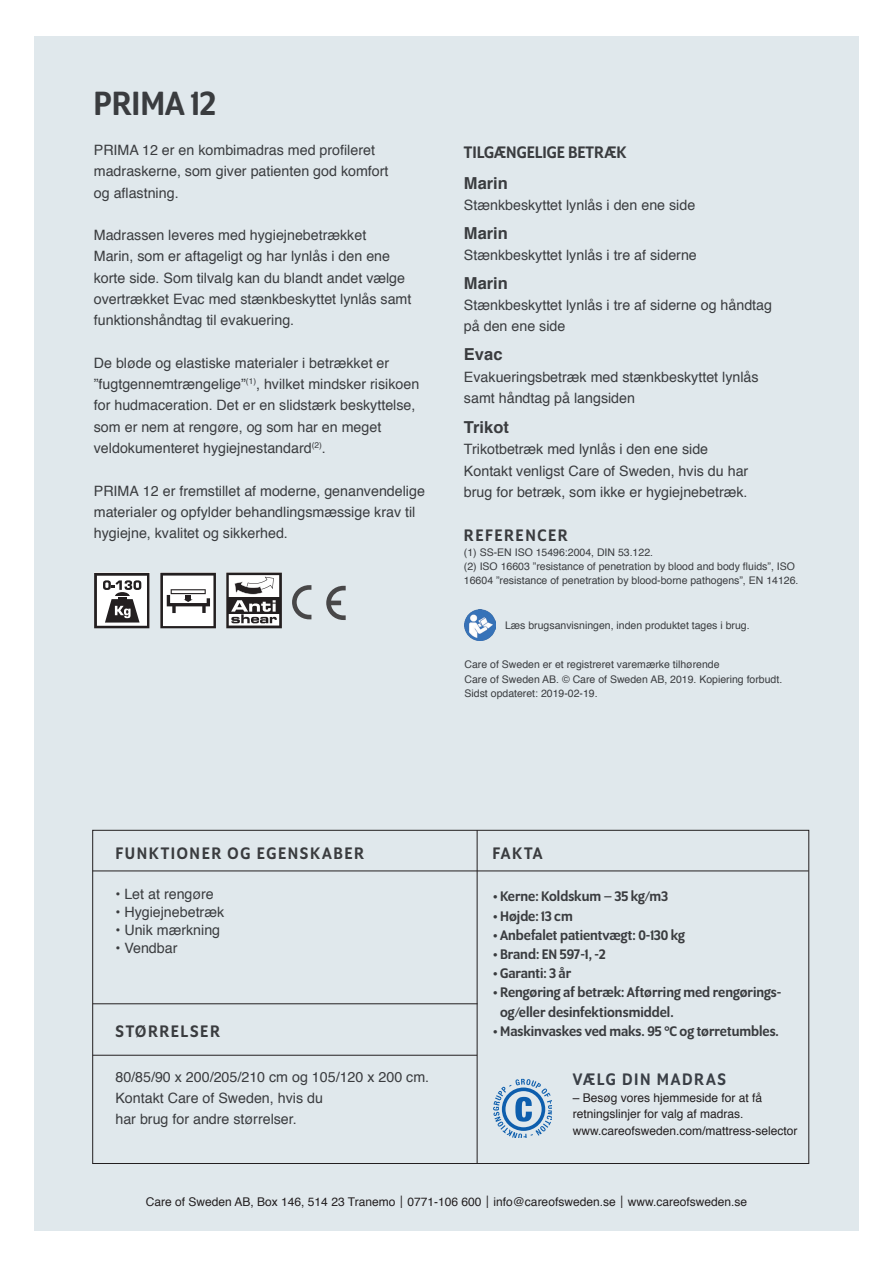
<style>
.page{position:relative;width:893px;height:1263px;background:#fff}
.page>*{position:absolute;margin:0;border:0;box-sizing:border-box;transform-origin:0 0}
.t1{font:500 36.3px "Program OT";color:#3a3c3f}
.t2{font:500 18px "Program OT";letter-spacing:.09em;color:#3a3c3f}
.t3{font:500 18px "Program OT";color:#3a3c3f}
.t4{font:500 18px "Program OT";letter-spacing:.09em;color:#3a3f46}
.t5{font:700 16.5px "Helvetica";color:#3a3c3f}
.t6{font:500 15px/19.2px "Program OT";color:#3a3c3f}
.t7{font:14.25px/21.3px "Helvetica";color:#3a3c3f}
.t8{font:12px/16.5px "Helvetica";color:#231f20}
.t9{font:10.5px/14.2px "Helvetica";color:#3a3c3f}
</style>
<div class="page">
<div style="left:34px;top:36px;width:825px;height:1195px;background:#e0e8ec"></div>
<hr style="left:92px;top:871px;width:717px;height:1px;background:#231f20">
<hr style="left:477px;top:830px;width:1px;height:333px;background:#231f20">
<img style="left:464px;top:609px;width:31px;height:31px">
<svg style="left:292px;top:585px;width:19px;height:34px"></svg>
<svg style="left:326px;top:586px;width:20px;height:34px"></svg>
<svg style="left:160px;top:573px;width:56px;height:55px;background:#c1bfc0"></svg>
<svg style="left:226px;top:573px;width:56px;height:55px;background:#929090"></svg>
<svg style="left:94px;top:573px;width:55px;height:55px;background:#9e9c9d"></svg>
<svg style="left:493px;top:1079px;width:59px;height:58px"></svg>
<hr style="left:93px;top:1055px;width:384px;height:1px;background:#231f20">
<hr style="left:93px;top:1003px;width:384px;height:1px;background:#231f20">
<p class="t1" style="left:94px;top:83px;width:124px">PRIMA 12</p>
<p class="t7" style="left:94px;top:140px;width:296px">PRIMA 12 er en kombimadras med profileret madraskerne, som giver patienten god komfort og aflastning.</p>
<p class="t7" style="left:94px;top:225px;width:319px">Madrassen leveres med hygiejnebetrækket<br>Marin, som er aftageligt og har lynlås i den ene korte side. Som tilvalg kan du blandt andet vælge overtrækket Evac med stænkbeskyttet lynlås samt funktionshåndtag til evakuering.</p>
<p class="t7" style="left:94px;top:353px;width:327px">De bløde og elastiske materialer i betrækket er ”fugtgennemtrængelige”<sup>(1)</sup>, hvilket mindsker risikoen for hudmaceration. Det er en slidstærk beskyttelse, som er nem at rengøre, og som har en meget veldokumenteret hygiejnestandard<sup>(2)</sup>.</p>
<p class="t7" style="left:94px;top:480px;width:333px">PRIMA 12 er fremstillet af moderne, genanvendelige materialer og opfylder behandlingsmæssige krav til hygiejne, kvalitet og sikkerhed.</p>
<p class="t3" style="left:464px;top:142px;width:164px">TILGÆNGELIGE BETRÆK</p>
<p class="t5" style="left:464px;top:170px;width:46px">Marin</p>
<p class="t7" style="left:464px;top:195px;width:233px">Stænkbeskyttet lynlås i den ene side</p>
<p class="t5" style="left:464px;top:220px;width:46px">Marin</p>
<p class="t7" style="left:464px;top:245px;width:234px">Stænkbeskyttet lynlås i tre af siderne</p>
<p class="t5" style="left:464px;top:270px;width:46px">Marin</p>
<p class="t7" style="left:464px;top:295px;width:310px">Stænkbeskyttet lynlås i tre af siderne og håndtag på den ene side</p>
<p class="t5" style="left:464px;top:341px;width:40px">Evac</p>
<p class="t7" style="left:464px;top:366px;width:296px">Evakueringsbetræk med stænkbeskyttet lynlås samt håndtag på langsiden</p>
<p class="t5" style="left:464px;top:414px;width:46px">Trikot</p>
<p class="t7" style="left:464px;top:439px;width:246px">Trikotbetræk med lynlås i den ene side</p>
<p class="t7" style="left:464px;top:460px;width:286px">Kontakt venligst Care of Sweden, hvis du har brug for betræk, som ikke er hygiejnebetræk.</p>
<p class="t2" style="left:464px;top:525px;width:105px">REFERENCER</p>
<p class="t9" style="left:464px;top:545px;width:191px">(1) SS-EN ISO 15496:2004, DIN 53.122.</p>
<p class="t9" style="left:464px;top:559px;width:336px">(2) ISO 16603 ”resistance of penetration by blood and body fluids”, ISO<br>16604 ”resistance of penetration by blood-borne pathogens”, EN 14126.</p>
<p class="t9" style="left:505px;top:618px;width:246px">Læs brugsanvisningen, inden produktet tages i brug.</p>
<p class="t9" style="left:465px;top:658px;width:319px">Care of Sweden er et registreret varemærke tilhørende<br>Care of Sweden AB. © Care of Sweden AB, 2019. Kopiering forbudt.<br>Sidst opdateret: 2019-02-19.</p>
<p class="t2" style="left:115px;top:843px;width:250px">FUNKTIONER OG EGENSKABER</p>
<p class="t2" style="left:493px;top:843px;width:51px">FAKTA</p>
<p class="t7" style="left:115px;top:884px;width:100px">• Let at rengøre</p>
<p class="t7" style="left:115px;top:902px;width:110px">• Hygiejnebetræk</p>
<p class="t7" style="left:115px;top:920px;width:106px">• Unik mærkning</p>
<p class="t7" style="left:115px;top:938px;width:64px">• Vendbar</p>
<p class="t2" style="left:116px;top:1021px;width:106px">STØRRELSER</p>
<p class="t7" style="left:115px;top:1066px;width:315px">80/85/90 x 200/205/210 cm og 105/120 x 200 cm.</p>
<p class="t7" style="left:115px;top:1087px;width:209px">Kontakt Care of Sweden, hvis du har brug for andre størrelser.</p>
<p class="t6" style="left:493px;top:887px;width:176px">• Kerne: Koldskum – 35 kg/m3</p>
<p class="t6" style="left:493px;top:906px;width:81px">• Højde: 13 cm</p>
<p class="t6" style="left:493px;top:925px;width:193px">• Anbefalet patientvægt: 0-130 kg</p>
<p class="t6" style="left:493px;top:944px;width:114px">• Brand: EN 597-1, -2</p>
<p class="t6" style="left:493px;top:964px;width:80px">• Garanti: 3 år</p>
<p class="t6" style="left:500px;top:983px;width:283px;text-indent:-7px">• Rengøring af betræk: Aftørring med rengørings&shy;og/eller desinfektionsmiddel.</p>
<p class="t6" style="left:493px;top:1021px;width:287px">• Maskinvaskes ved maks. 95 °C og tørretumbles.</p>
<p class="t4" style="left:573px;top:1069px;width:155px">VÆLG DIN MADRAS</p>
<p class="t8" style="left:573px;top:1089px;width:191px">– Besøg vores hjemmeside for at få retningslinjer for valg af madras.</p>
<p class="t8" style="left:573px;top:1122px;width:226px">www.careofsweden.com/mattress-selector</p>
<p class="t8" style="left:146px;top:1194px;width:603px">Care of Sweden AB, Box 146, 514 23 Tranemo│0771-106 600│info@careofsweden.se│www.careofsweden.se</p>
</div>
